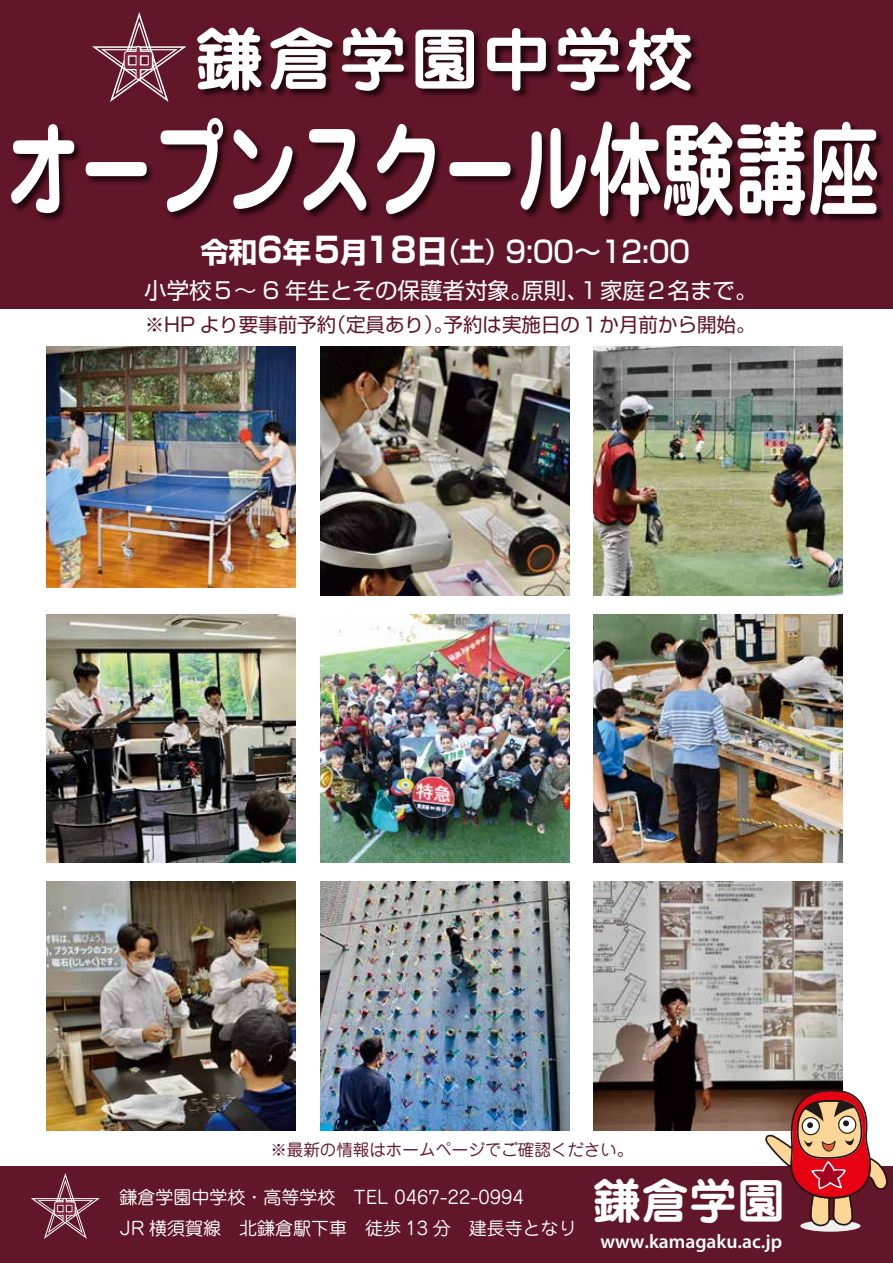
<style>
.page{position:relative;width:893px;height:1263px;background:#fff}
.page>*{position:absolute;margin:0;border:0;box-sizing:border-box;transform-origin:0 0}
.t1{font:700 102.45px "Jun 501 Pro";color:#fff;scale:.71 1}
.t2{font:700 68.4px "Jun 501 Pro";letter-spacing:.05em;color:#fff}
.t3{font:700 48px "Jun 501 Pro";color:#fff}
.t4{font:500 29.7px "Shin Go Pro";color:#fff;scale:.91 1}
.t5{font:500 25.2px "Jun 34 Pro";color:#80283c;scale:.91 1}
.t6{font:22.5px "Shin Go Pro";color:#fff}
.t7{font:19.5px "Shin Go Pro";color:#611629}
.t8{font:600 19.5px "Myriad Pro";color:#fff}
.t9{font:18px/31.5px "Jun 201 Pro";color:#fff}
.t10{font:16.5px "Jun 201 Pro";color:#611629}
.s1{font-family:"Jun 34 Pro";font-weight:500;font-size:34.5px;color:#80283c}
.s2{font-weight:700;font-size:28.35px}
.s3{font-weight:700;font-size:34.65px}
.s4{font-weight:700;font-size:31.5px}
.s5{font-weight:400;font-size:28.35px}
.s6{font-weight:700;font-size:25.2px}
</style>
<div class="page">
<div style="left:0;top:0;width:893px;height:308px;background:#611629"></div>
<svg style="left:92px;top:12px;width:95px;height:90px"></svg>
<img style="left:47px;top:346px;width:249px;height:242px">
<img style="left:320px;top:614px;width:249px;height:249px">
<img style="left:594px;top:346px;width:249px;height:249px">
<img style="left:47px;top:614px;width:249px;height:249px">
<img style="left:594px;top:882px;width:249px;height:249px">
<div style="left:0;top:1166px;width:893px;height:97px;background:#611629"></div>
<div style="left:800px;top:1220px;width:60px;height:12px;background:#efefef;border-radius:50%"></div>
<svg style="left:765px;top:1089px;width:123px;height:137px"></svg>
<img style="left:47px;top:882px;width:249px;height:249px">
<img style="left:594px;top:614px;width:249px;height:249px">
<img style="left:320px;top:882px;width:249px;height:249px">
<img style="left:320px;top:346px;width:249px;height:249px">
<img style="left:200px;top:30px;width:498px;height:68px">
<img style="left:13px;top:120px;width:871px;height:104px">
<svg style="left:31px;top:1173px;width:69px;height:66px"></svg>
<h2 class="t2" style="left:123px;top:5px;width:573px"><span class="s1">中</span> 鎌倉学園中学校</h2>
<h1 class="t1" style="left:7px;top:88px;width:1231px">オープンスクール体験講座</h1>
<h3 class="t4" style="left:200px;top:227px;width:539px"><span class="s2">令和</span><span class="s3">6</span><span class="s2">年</span><span class="s3">5</span><span class="s2">月</span><span class="s3">18</span><span class="s4">日</span><span class="s5">(</span><span class="s6">土</span><span class="s5">)</span> 9:00～12:00</h3>
<p class="t6" style="left:144px;top:271px;width:615px">小学校５～ 6 年生とその保護者対象。原則、１家庭２名まで。</p>
<p class="t7" style="left:145px;top:308px;width:612px">※HP より要事前予約（定員あり）。予約は実施日の１か月前から開始。</p>
<p class="t10" style="left:270px;top:1136px;width:364px">※最新の情報はホームページでご確認ください。</p>
<h3 class="t5" style="left:53px;top:1190px;width:27px">中</h3>
<p class="t9" style="left:120px;top:1179px;width:459px">鎌倉学園中学校・高等学校　TEL 0467-22-0994<br>JR 横須賀線　北鎌倉駅下車　徒歩 13 分　建長寺となり</p>
<h3 class="t3" style="left:593px;top:1163px;width:193px">鎌倉学園</h3>
<p class="t8" style="left:600px;top:1228px;width:183px">www.kamagaku.ac.jp</p>
</div>
